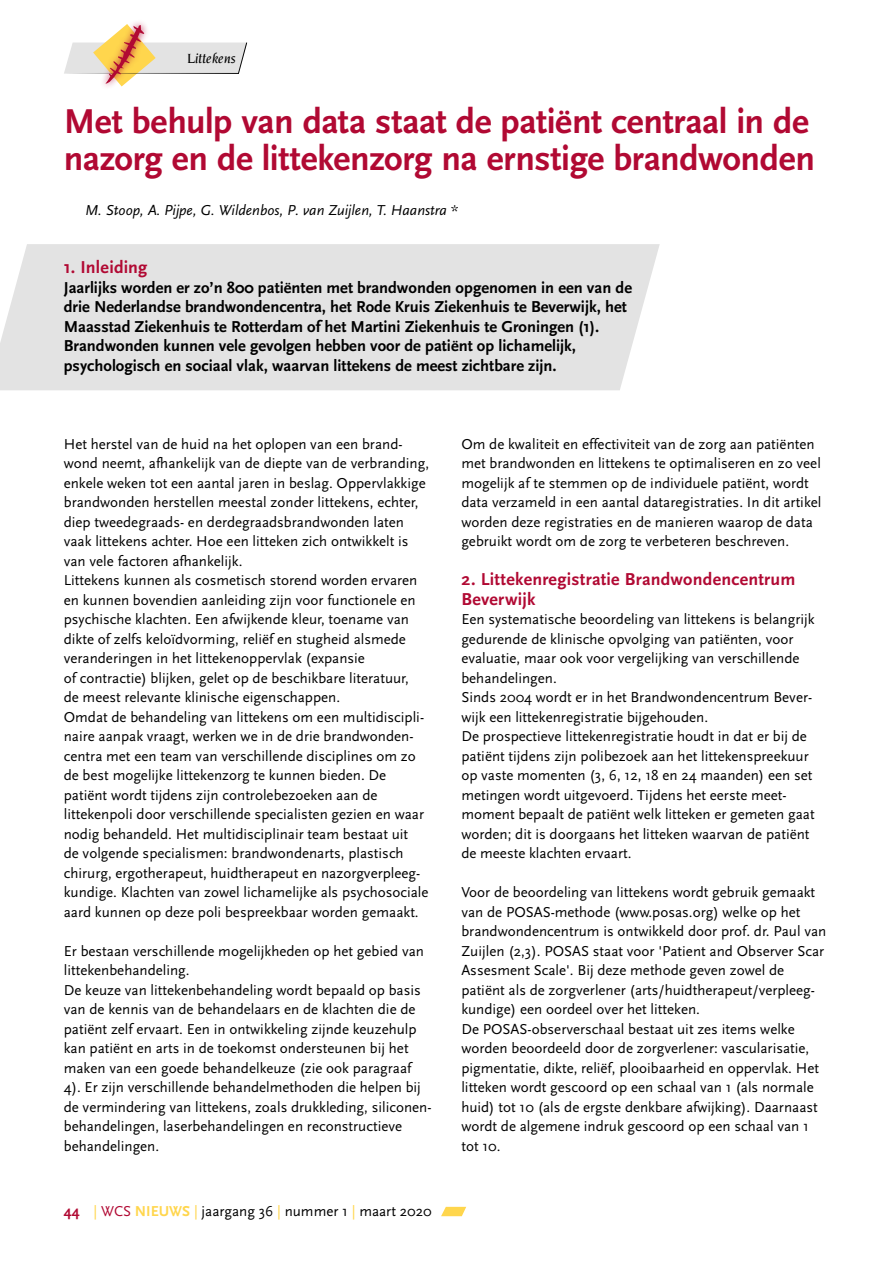
<style>
.page{position:relative;width:893px;height:1263px;background:#fff}
.page>*{position:absolute;margin:0;border:0;box-sizing:border-box;transform-origin:0 0}
.t1{font:700 36px/37.5px "Scala Sans";letter-spacing:-.01em;color:#b10933}
.t2{font:700 18px/19.5px "Scala Sans";letter-spacing:.01em;color:#b10933}
.t3{font:700 16.5px/19.5px "Scala Sans";color:#000}
.t4{font:15px/19.5px "Scala Sans";color:#000}
.t5{font:italic 15px "Scala Sans";color:#000}
.t6{font:italic 500 14.25px "Novarese Std";color:#000}
.s1{font-weight:700;color:#b10933}
.s2{color:#ffd64d}
.s3{color:#b10933}
.s4{font-weight:700;color:#ffd64d}
</style>
<div class="page">
<svg style="left:441px;top:1207px;width:25px;height:9px"></svg>
<svg style="left:64px;top:24px;width:184px;height:62px"></svg>
<div style="left:0;top:244px;width:660px;height:146px;background:#e3e3e3"></div>
<p class="t6" style="left:187px;top:50px;width:50px">Littekens</p>
<h1 class="t1" style="left:64px;top:103px;width:753px">Met behulp van data staat de patiënt centraal in de nazorg en de littekenzorg na ernstige brandwonden</h1>
<p class="t5" style="left:85px;top:202px;width:375px">M. Stoop, A. Pijpe, G. Wildenbos, P. van Zuijlen, T. Haanstra *</p>
<p class="t2" style="left:64px;top:258px;width:85px">1. Inleiding</p>
<p class="t3" style="left:64px;top:278px;width:570px">Jaarlijks worden er zo’n 800 patiënten met brandwonden opgenomen in een van de drie Nederlandse brandwondencentra, het Rode Kruis Ziekenhuis te Beverwijk, het Maasstad Ziekenhuis te Rotterdam of het Martini Ziekenhuis te Groningen (1).<br>Brandwonden kunnen vele gevolgen hebben voor de patiënt op lichamelijk, psychologisch en sociaal vlak, waarvan littekens de meest zichtbare zijn.</p>
<p class="t4" style="left:64px;top:434px;width:367px">Het herstel van de huid na het oplopen van een brand&shy;wond neemt, afhankelijk van de diepte van de verbranding, enkele weken tot een aantal jaren in beslag. Oppervlakkige brandwonden herstellen meestal zonder littekens, echter, diep tweedegraads- en derdegraadsbrandwonden laten vaak littekens achter. Hoe een litteken zich ontwikkelt is van vele factoren afhankelijk.<br>Littekens kunnen als cosmetisch storend worden ervaren en kunnen bovendien aanleiding zijn voor functionele en psychische klachten. Een afwijkende kleur, toename van dikte of zelfs keloïdvorming, reliëf en stugheid alsmede veranderingen in het littekenoppervlak (expansie<br>of contractie) blijken, gelet op de beschikbare literatuur,<br>de meest relevante klinische eigenschappen.<br>Omdat de behandeling van littekens om een multidiscipli&shy;naire aanpak vraagt, werken we in de drie brandwonden&shy;centra met een team van verschillende disciplines om zo de best mogelijke littekenzorg te kunnen bieden. De patiënt wordt tijdens zijn controlebezoeken aan de littekenpoli door verschillende specialisten gezien en waar nodig behandeld. Het multidisciplinair team bestaat uit<br>de volgende specialismen: brandwondenarts, plastisch chirurg, ergotherapeut, huidtherapeut en nazorgverpleeg&shy;kundige. Klachten van zowel lichamelijke als psychosociale aard kunnen op deze poli bespreekbaar worden gemaakt.</p>
<p class="t4" style="left:64px;top:941px;width:369px">Er bestaan verschillende mogelijkheden op het gebied van littekenbehandeling.<br>De keuze van littekenbehandeling wordt bepaald op basis van de kennis van de behandelaars en de klachten die de patiënt zelf ervaart. Een in ontwikkeling zijnde keuzehulp kan patiënt en arts in de toekomst ondersteunen bij het maken van een goede behandelkeuze (zie ook paragraaf 4). Er zijn verschillende behandelmethoden die helpen bij de vermindering van littekens, zoals drukkleding, siliconen&shy;behandelingen, laserbehandelingen en reconstructieve behandelingen.</p>
<p class="t4" style="left:64px;top:1202px;width:369px"><span class="s1">44</span> <span class="s2">|</span> <span class="s3">WCS</span> <span class="s4">NIEUWS</span> <span class="s2">|</span> jaargang 36 <span class="s2">|</span> nummer 1 <span class="s2">|</span> maart 2020</p>
<p class="t4" style="left:461px;top:434px;width:362px">Om de kwaliteit en effectiviteit van de zorg aan patiënten met brandwonden en littekens te optimaliseren en zo veel mogelijk af te stemmen op de individuele patiënt, wordt data verzameld in een aantal dataregistraties. In dit artikel worden deze registraties en de manieren waarop de data gebruikt wordt om de zorg te verbeteren beschreven.</p>
<p class="t2" style="left:461px;top:570px;width:335px">2. Littekenregistratie Brandwondencentrum<br>Beverwijk</p>
<p class="t4" style="left:461px;top:610px;width:355px">Een systematische beoordeling van littekens is belangrijk gedurende de klinische opvolging van patiënten, voor evaluatie, maar ook voor vergelijking van verschillende behandelingen.<br>Sinds 2004 wordt er in het Brandwondencentrum Bever&shy;wijk een littekenregistratie bijgehouden.<br>De prospectieve littekenregistratie houdt in dat er bij de patiënt tijdens zijn polibezoek aan het littekenspreekuur op vaste momenten (3, 6, 12, 18 en 24 maanden) een set metingen wordt uitgevoerd. Tijdens het eerste meet&shy;moment bepaalt de patiënt welk litteken er gemeten gaat worden; dit is doorgaans het litteken waarvan de patiënt de meeste klachten ervaart.</p>
<p class="t4" style="left:461px;top:883px;width:366px">Voor de beoordeling van littekens wordt gebruik gemaakt van de POSAS-methode (www.posas.org) welke op het brandwondencentrum is ontwikkeld door prof. dr. Paul van Zuijlen (2,3). POSAS staat voor 'Patient and Observer Scar Assesment Scale'. Bij deze methode geven zowel de patiënt als de zorgverlener (arts/huidtherapeut/verpleeg&shy;kundige) een oordeel over het litteken.<br>De POSAS-observerschaal bestaat uit zes items welke worden beoordeeld door de zorgverlener: vascularisatie, pigmentatie, dikte, reliëf, plooibaarheid en oppervlak. Het litteken wordt gescoord op een schaal van 1 (als normale huid) tot 10 (als de ergste denkbare afwijking). Daarnaast wordt de algemene indruk gescoord op een schaal van 1 tot 10.</p>
</div>
